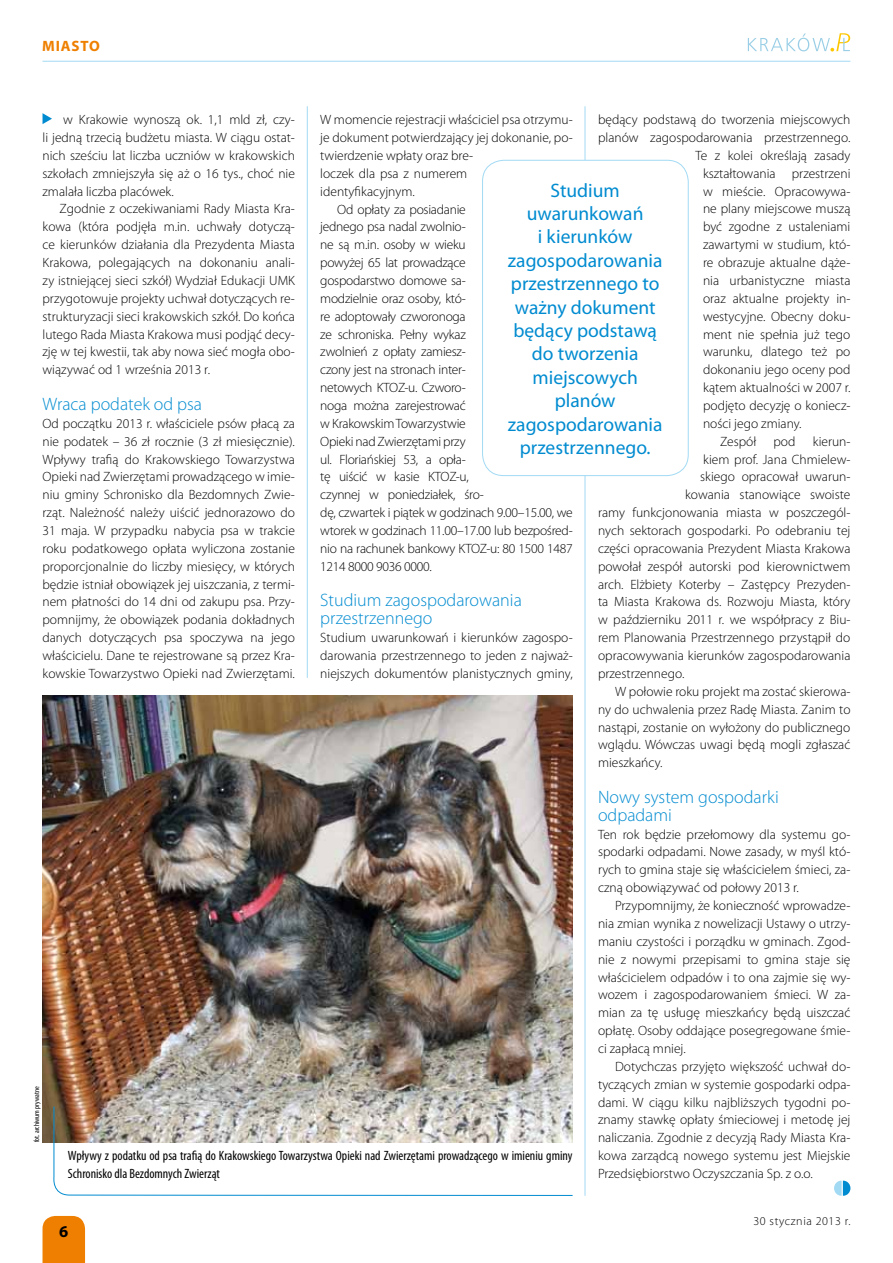
<style>
.page{position:relative;width:893px;height:1263px;background:#fff}
.page>*{position:absolute;margin:0;border:0;box-sizing:border-box;transform-origin:0 0}
.t1{font:19.5px/23.4px "Myriad Pro";color:#008bd0;text-align:center}
.t2{font:300 18px/17.9px "Myriad Pro";color:#008bd0}
.t3{font:700 16.5px "Myriad Pro";color:#000}
.t4{font:700 15px "Myriad Pro";color:#ee7f00}
.t5{font:300 13.5px/17.9px "Myriad Pro";color:#000;text-align:justify}
.t6{font:300 13.5px "Myriad Pro";letter-spacing:-.02em;color:#000}
.t7{font:condensed 13.5px/17.9px "Myriad Pro";color:#000}
.t8{font:300 12px "Myriad Pro";letter-spacing:.05em;color:#000}
.t9{font:condensed 7.5px "Myriad Pro";color:#000}
</style>
<div class="page">
<div style="left:43px;top:1216px;width:42px;height:47px;background:#ee7f00"></div>
<hr style="left:43px;top:61px;width:807px;height:1px;background:#a2daf4">
<svg style="left:748px;top:33px;width:102px;height:19px"></svg>
<svg style="left:834px;top:1180px;width:16px;height:16px"></svg>
<hr style="left:585px;top:106px;width:1px;height:1090px;background:#a2daf4">
<hr style="left:307px;top:106px;width:1px;height:572px;background:#a2daf4">
<svg style="left:43px;top:113px;width:9px;height:11px"></svg>
<img style="left:43px;top:696px;width:530px;height:446px">
<div style="left:483px;top:160px;width:205px;height:316px;background:#fff;border-radius:21px"></div>
<div style="left:482px;top:160px;width:207px;height:316px;border:1px solid #a2daf4;border-radius:21px"></div>
<svg style="left:52px;top:1106px;width:521px;height:90px"></svg>
<p class="t4" style="left:42px;top:36px;width:11px">MIASTO</p>
<p class="t5" style="left:43px;top:111px;width:254px;text-indent:21px">w Krakowie wynoszą ok. 1,1 mld zł, czy&shy;li jedną trzecią budżetu miasta. W ciągu ostat&shy;nich sześciu lat liczba uczniów w krakowskich szkołach zmniejszyła się aż o 16 tys., choć nie zmalała liczba placówek.</p>
<p class="t5" style="left:43px;top:200px;width:254px;text-indent:17px">Zgodnie z oczekiwaniami Rady Miasta Kra&shy;kowa (która podjęła m.in. uchwały dotyczą&shy;ce kierunków działania dla Prezydenta Miasta Krakowa, polegających na dokonaniu anali&shy;zy istniejącej sieci szkół) Wydział Edukacji UMK przygotowuje projekty uchwał dotyczących re&shy;strukturyzacji sieci krakowskich szkół. Do końca lutego Rada Miasta Krakowa musi podjąć decy&shy;zję w tej kwestii, tak aby nowa sieć mogła obo&shy;wiązywać od 1 września 2013 r.</p>
<h2 class="t2" style="left:43px;top:395px;width:161px">Wraca podatek od psa</h2>
<p class="t5" style="left:43px;top:414px;width:254px">Od początku 2013 r. właściciele psów płacą za nie podatek – 36 zł rocznie (3 zł miesięcznie).<br>Wpływy trafią do Krakowskiego Towarzystwa Opieki nad Zwierzętami prowadzącego w imie&shy;niu gminy Schronisko dla Bezdomnych Zwie&shy;rząt. Należność należy uiścić jednorazowo do 31 maja. W przypadku nabycia psa w trakcie roku podatkowego opłata wyliczona zostanie proporcjonalnie do liczby miesięcy, w których będzie istniał obowiązek jej uiszczania, z termi&shy;nem płatności do 14 dni od zakupu psa. Przy&shy;pomnijmy, że obowiązek podania dokładnych danych dotyczących psa spoczywa na jego właścicielu. Dane te rejestrowane są przez Kra&shy;kowskie Towarzystwo Opieki nad Zwierzętami.</p>
<p class="t5" style="left:598px;top:111px;width:254px">będący podstawą do tworzenia miejscowych</p>
<p class="t5" style="left:598px;top:128px;width:254px">planów zagospodarowania przestrzennego.</p>
<p class="t5" style="left:695px;top:146px;width:156px">Te z kolei określają zasady</p>
<p class="t5" style="left:703px;top:164px;width:149px">kształtowania przestrzeni</p>
<p class="t5" style="left:703px;top:182px;width:149px">w mieście. Opracowywa-</p>
<p class="t5" style="left:703px;top:200px;width:149px">ne plany miejscowe muszą</p>
<p class="t5" style="left:703px;top:218px;width:149px">być zgodne z ustaleniami</p>
<p class="t5" style="left:703px;top:236px;width:149px">zawartymi w studium, któ-</p>
<p class="t5" style="left:703px;top:253px;width:149px">re obrazuje aktualne dąże-</p>
<p class="t5" style="left:703px;top:271px;width:149px">nia urbanistyczne miasta</p>
<p class="t5" style="left:703px;top:289px;width:149px">oraz aktualne projekty in-</p>
<p class="t5" style="left:703px;top:307px;width:149px">westycyjne. Obecny doku-</p>
<p class="t5" style="left:703px;top:325px;width:149px">ment nie spełnia już tego</p>
<p class="t5" style="left:703px;top:343px;width:149px">warunku, dlatego też po</p>
<p class="t5" style="left:703px;top:361px;width:149px">dokonaniu jego oceny pod</p>
<p class="t5" style="left:703px;top:379px;width:149px">kątem aktualności w 2007 r.</p>
<p class="t5" style="left:703px;top:396px;width:149px">podjęto decyzję o koniecz-</p>
<p class="t5" style="left:703px;top:414px;width:100px">ności jego zmiany.</p>
<p class="t5" style="left:720px;top:432px;width:38px">Zespół</p>
<p class="t5" style="left:773px;top:432px;width:23px">pod</p>
<p class="t5" style="left:813px;top:432px;width:39px">kierun-</p>
<p class="t5" style="left:703px;top:450px;width:149px">kiem prof. Jana Chmielew-</p>
<p class="t5" style="left:700px;top:468px;width:152px">skiego opracował uwarun-</p>
<p class="t5" style="left:685px;top:486px;width:167px">kowania stanowiące swoiste</p>
<p class="t5" style="left:598px;top:504px;width:254px">ramy funkcjonowania miasta w poszczegól-</p>
<p class="t5" style="left:598px;top:521px;width:254px">nych sektorach gospodarki. Po odebraniu tej</p>
<p class="t5" style="left:598px;top:539px;width:254px">części opracowania Prezydent Miasta Krakowa</p>
<p class="t5" style="left:598px;top:557px;width:254px">powołał zespół autorski pod kierownictwem</p>
<p class="t5" style="left:598px;top:575px;width:254px">arch. Elżbiety Koterby – Zastępcy Prezyden-</p>
<p class="t5" style="left:598px;top:593px;width:254px">ta Miasta Krakowa ds. Rozwoju Miasta, który</p>
<p class="t5" style="left:598px;top:611px;width:254px">w październiku 2011 r. we współpracy z Biu-</p>
<p class="t5" style="left:598px;top:629px;width:254px">rem Planowania Przestrzennego przystąpił do</p>
<p class="t5" style="left:598px;top:646px;width:254px">opracowywania kierunków zagospodarowania</p>
<p class="t5" style="left:598px;top:664px;width:88px">przestrzennego.</p>
<p class="t5" style="left:615px;top:682px;width:237px">W połowie roku projekt ma zostać skierowa-</p>
<p class="t5" style="left:598px;top:700px;width:254px">ny do uchwalenia przez Radę Miasta. Zanim to</p>
<p class="t5" style="left:598px;top:718px;width:254px">nastąpi, zostanie on wyłożony do publicznego</p>
<p class="t5" style="left:598px;top:736px;width:254px">wglądu. Wówczas uwagi będą mogli zgłaszać</p>
<p class="t5" style="left:598px;top:754px;width:66px">mieszkańcy.</p>
<h2 class="t2" style="left:598px;top:788px;width:182px">Nowy system gospodarki odpadami</h2>
<p class="t5" style="left:598px;top:825px;width:254px">Ten rok będzie przełomowy dla systemu go&shy;spodarki odpadami. Nowe zasady, w myśl któ&shy;rych to gmina staje się właścicielem śmieci, za&shy;czną obowiązywać od połowy 2013 r.</p>
<p class="t5" style="left:598px;top:896px;width:254px;text-indent:17px">Przypomnijmy, że konieczność wprowadze&shy;nia zmian wynika z nowelizacji Ustawy o utrzy&shy;maniu czystości i porządku w gminach. Zgod&shy;nie z nowymi przepisami to gmina staje się właścicielem odpadów i to ona zajmie się wy&shy;wozem i zagospodarowaniem śmieci. W za&shy;mian za tę usługę mieszkańcy będą uiszczać opłatę. Osoby oddające posegregowane śmie&shy;ci zapłacą mniej.</p>
<p class="t5" style="left:598px;top:1057px;width:254px;text-indent:17px">Dotychczas przyjęto większość uchwał do&shy;tyczących zmian w systemie gospodarki odpa&shy;dami. W ciągu kilku najbliższych tygodni po&shy;znamy stawkę opłaty śmieciowej i metodę jej naliczania. Zgodnie z decyzją Rady Miasta Kra&shy;kowa zarządcą nowego systemu jest Miejskie Przedsiębiorstwo Oczyszczania Sp. z o.o.</p>
<p class="t5" style="left:320px;top:111px;width:254px">W momencie rejestracji właściciel psa otrzymu-</p>
<p class="t5" style="left:320px;top:128px;width:254px">je dokument potwierdzający jej dokonanie, po-</p>
<p class="t5" style="left:320px;top:146px;width:154px">twierdzenie wpłaty oraz bre-</p>
<p class="t5" style="left:320px;top:164px;width:148px">loczek dla psa z numerem</p>
<p class="t5" style="left:320px;top:182px;width:96px">identyfikacyjnym.</p>
<p class="t6" style="left:337px;top:201px;width:130px">Od opłaty za posiadanie</p>
<p class="t6" style="left:320px;top:219px;width:147px">jednego psa nadal zwolnio-</p>
<p class="t6" style="left:320px;top:237px;width:147px">ne są m.in. osoby w wieku</p>
<p class="t6" style="left:320px;top:254px;width:147px">powyżej 65 lat prowadzące</p>
<p class="t6" style="left:320px;top:272px;width:147px">gospodarstwo domowe sa-</p>
<p class="t6" style="left:320px;top:290px;width:147px">modzielnie oraz osoby, któ-</p>
<p class="t6" style="left:320px;top:308px;width:147px">re adoptowały czworonoga</p>
<p class="t6" style="left:320px;top:326px;width:147px">ze schroniska. Pełny wykaz</p>
<p class="t6" style="left:320px;top:344px;width:147px">zwolnień z opłaty zamiesz-</p>
<p class="t6" style="left:320px;top:362px;width:147px">czony jest na stronach inter-</p>
<p class="t6" style="left:320px;top:379px;width:147px">netowych KTOZ-u. Czworo-</p>
<p class="t6" style="left:320px;top:397px;width:147px">noga można zarejestrować</p>
<p class="t6" style="left:320px;top:415px;width:147px">w Krakowskim Towarzystwie</p>
<p class="t6" style="left:320px;top:433px;width:147px">Opieki nad Zwierzętami przy</p>
<p class="t6" style="left:320px;top:451px;width:147px">ul. Floriańskiej 53, a opła-</p>
<p class="t6" style="left:320px;top:469px;width:150px">tę uiścić w kasie KTOZ-u,</p>
<p class="t6" style="left:320px;top:487px;width:165px">czynnej w poniedziałek, śro-</p>
<p class="t6" style="left:320px;top:504px;width:254px">dę, czwartek i piątek w godzinach 9.00–15.00, we</p>
<p class="t6" style="left:320px;top:522px;width:254px">wtorek w godzinach 11.00–17.00 lub bezpośred-</p>
<p class="t6" style="left:320px;top:540px;width:254px">nio na rachunek bankowy KTOZ-u: 80 1500 1487</p>
<p class="t6" style="left:320px;top:558px;width:113px">1214 8000 9036 0000.</p>
<h2 class="t2" style="left:320px;top:591px;width:203px">Studium zagospodarowania przestrzennego</h2>
<p class="t5" style="left:320px;top:628px;width:254px">Studium uwarunkowań i kierunków zagospo&shy;darowania przestrzennego to jeden z najważ&shy;niejszych dokumentów planistycznych gminy,</p>
<h1 class="t1" style="left:508px;top:178px;width:156px">Studium uwarunkowań<br>i kierunków zagospodarowania przestrzennego to ważny dokument będący podstawą do tworzenia miejscowych planów zagospodarowania przestrzennego.</h1>
<p class="t9" style="left:32px;top:1142px;width:57px;rotate:-90deg">fot. archiwum prywatne</p>
<p class="t7" style="left:68px;top:1146px;width:506px">Wpływy z podatku od psa trafią do Krakowskiego Towarzystwa Opieki nad Zwierzętami prowadzącego w imieniu gminy<br>Schronisko dla Bezdomnych Zwierząt</p>
<p class="t3" style="left:59px;top:1221px;width:11px">6</p>
<p class="t8" style="left:753px;top:1213px;width:98px">30 stycznia 2013 r.</p>
</div>
